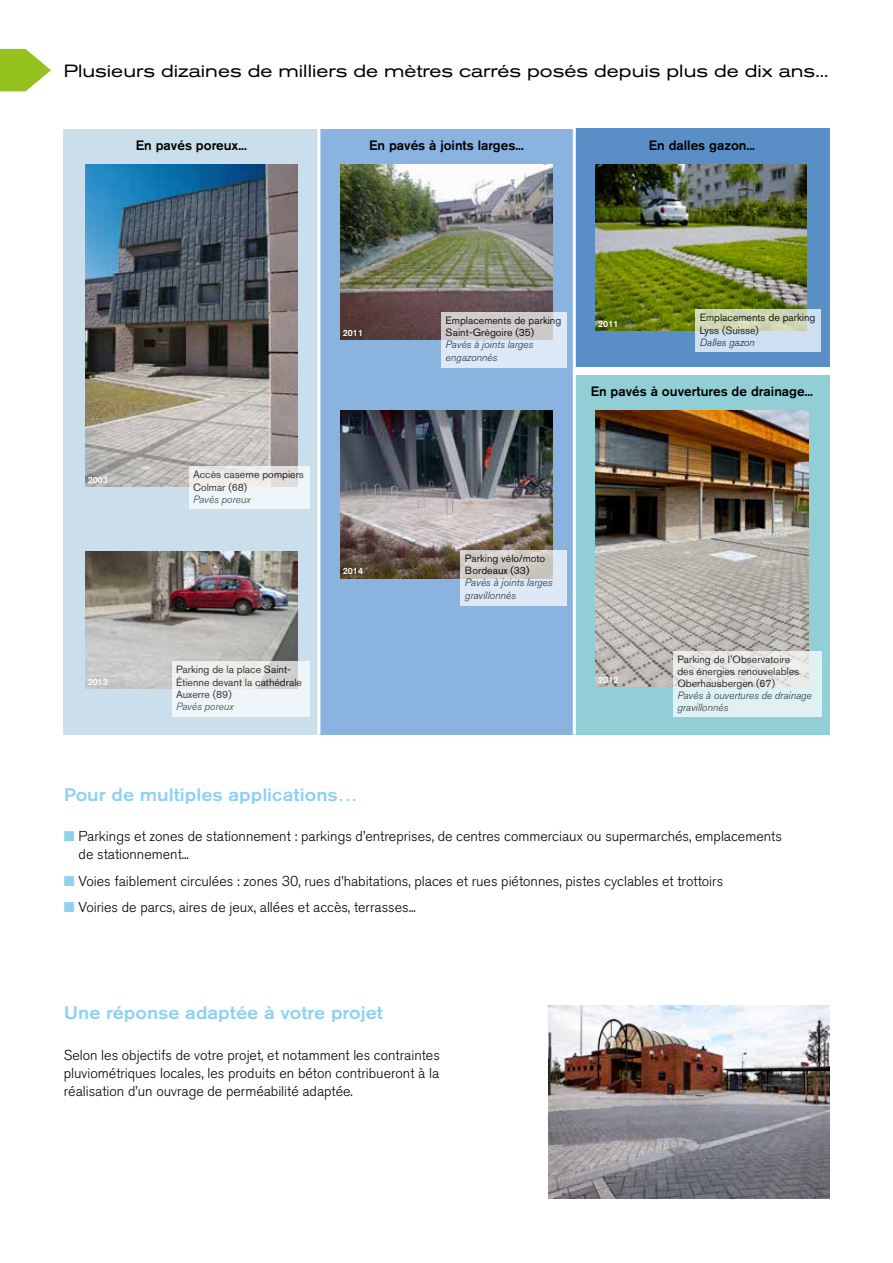
<style>
.page{position:relative;width:893px;height:1263px;background:#fff}
.page>*{position:absolute;margin:0;border:0;box-sizing:border-box;transform-origin:0 0}
.t1{font:500 18px "Akzidenz Grotesk BE";color:#8ed1f3;scale:1.1 1}
.t2{font:expanded 17.55px "Akzidenz Grotesk BE";color:#000}
.t3{font:300 14.25px/18px "Akzidenz Grotesk BE";color:#000}
.t4{font:500 13.5px "Akzidenz Grotesk BE";color:#000}
.t5{font:10.5px/12.6px "Akzidenz Grotesk BE";color:#000}
.t6{font:italic 300 10.5px/12.6px "Akzidenz Grotesk BE";color:#000}
.t7{font:500 9px "Akzidenz Grotesk BE";color:#fff}
.s1{color:#8ed1f3}
</style>
<div class="page">
<div style="left:64px;top:129px;width:255px;height:606px;background:#cadeeb"></div>
<div style="left:319px;top:129px;width:255px;height:606px;background:#8ab3e0"></div>
<div style="left:574px;top:129px;width:255px;height:238px;background:#598ec7"></div>
<div style="left:574px;top:375px;width:255px;height:360px;background:#92ced6"></div>
<img style="left:85px;top:165px;width:213px;height:321px">
<img style="left:85px;top:552px;width:213px;height:136px">
<img style="left:340px;top:165px;width:213px;height:175px">
<img style="left:340px;top:410px;width:213px;height:169px">
<img style="left:596px;top:165px;width:210px;height:166px">
<img style="left:596px;top:410px;width:212px;height:276px">
<hr style="left:317px;top:128px;width:3px;height:607px;background:#fff">
<hr style="left:573px;top:128px;width:3px;height:607px;background:#fff">
<svg style="left:189px;top:466px;width:120px;height:43px;background:#eceef0"></svg>
<svg style="left:172px;top:661px;width:137px;height:55px;background:#ebedef"></svg>
<svg style="left:441px;top:312px;width:126px;height:55px;background:#d7dbe2"></svg>
<svg style="left:695px;top:309px;width:126px;height:43px;background:#cfdad6"></svg>
<svg style="left:673px;top:651px;width:148px;height:66px;background:#e3ebeb"></svg>
<svg style="left:461px;top:550px;width:106px;height:55px;background:#d6dbe0"></svg>
<img style="left:549px;top:1006px;width:280px;height:192px">
<svg style="left:0;top:49px;width:51px;height:42px"></svg>
<p class="t2" style="left:64px;top:61px;width:766px">Plusieurs dizaines de milliers de mètres carrés posés depuis plus de dix ans...</p>
<p class="t4" style="left:136px;top:137px;width:112px">En pavés poreux...</p>
<p class="t4" style="left:369px;top:137px;width:156px">En pavés à joints larges...</p>
<p class="t4" style="left:649px;top:137px;width:108px">En dalles gazon...</p>
<p class="t7" style="left:88px;top:474px;width:22px">2003</p>
<p class="t7" style="left:88px;top:676px;width:22px">2013</p>
<p class="t7" style="left:343px;top:328px;width:22px">2011</p>
<p class="t5" style="left:193px;top:468px;width:112px">Accès caserne pompiers<br>Colmar (68)</p>
<p class="t6" style="left:193px;top:493px;width:59px">Pavés poreux</p>
<p class="t5" style="left:176px;top:663px;width:128px">Parking de la place Saint-<br>Étienne devant la cathédrale<br>Auxerre (89)</p>
<p class="t6" style="left:176px;top:700px;width:59px">Pavés poreux</p>
<p class="t7" style="left:343px;top:566px;width:22px">2014</p>
<p class="t1" style="left:64px;top:783px;width:269px">Pour de multiples applications…</p>
<p class="t5" style="left:446px;top:314px;width:117px;line-height:12px">Emplacements de parking<br>Saint-Grégoire (35)</p>
<p class="t6" style="left:446px;top:338px;width:89px">Pavés à joints larges engazonnés</p>
<p class="t7" style="left:598px;top:318px;width:22px">2011</p>
<p class="t5" style="left:700px;top:311px;width:117px">Emplacements de parking<br>Lyss (Suisse)</p>
<p class="t6" style="left:700px;top:337px;width:56px">Dalles gazon</p>
<p class="t4" style="left:591px;top:383px;width:224px">En pavés à ouvertures de drainage...</p>
<p class="t5" style="left:465px;top:553px;width:82px;line-height:12px">Parking vélo/moto<br>Bordeaux (33)</p>
<p class="t6" style="left:465px;top:577px;width:89px">Pavés à joints larges gravillonnés</p>
<p class="t7" style="left:598px;top:674px;width:22px">2012</p>
<p class="t5" style="left:677px;top:654px;width:123px;line-height:12px">Parking de l’Observatoire des énergies renouvelables<br>Oberhausbergen (67)</p>
<p class="t6" style="left:677px;top:690px;width:136px;line-height:12px">Pavés à ouvertures de drainage gravillonnés</p>
<p class="t3" style="left:79px;top:828px;width:705px;text-indent:-15px"><span class="s1">■</span> Parkings et zones de stationnement : parkings d’entreprises, de centres commerciaux ou supermarchés, emplacements de stationnement...</p>
<p class="t3" style="left:64px;top:872px;width:661px"><span class="s1">■</span> Voies faiblement circulées : zones 30, rues d’habitations, places et rues piétonnes, pistes cyclables et trottoirs</p>
<p class="t3" style="left:64px;top:899px;width:354px"><span class="s1">■</span> Voiries de parcs, aires de jeux, allées et accès, terrasses...</p>
<p class="t1" style="left:64px;top:1002px;width:292px">Une réponse adaptée à votre projet</p>
<p class="t3" style="left:64px;top:1046px;width:378px;text-align:justify">Selon les objectifs de votre projet, et notamment les contraintes pluviométriques locales, les produits en béton contribueront à la réalisation d’un ouvrage de perméabilité adaptée.</p>
</div>
